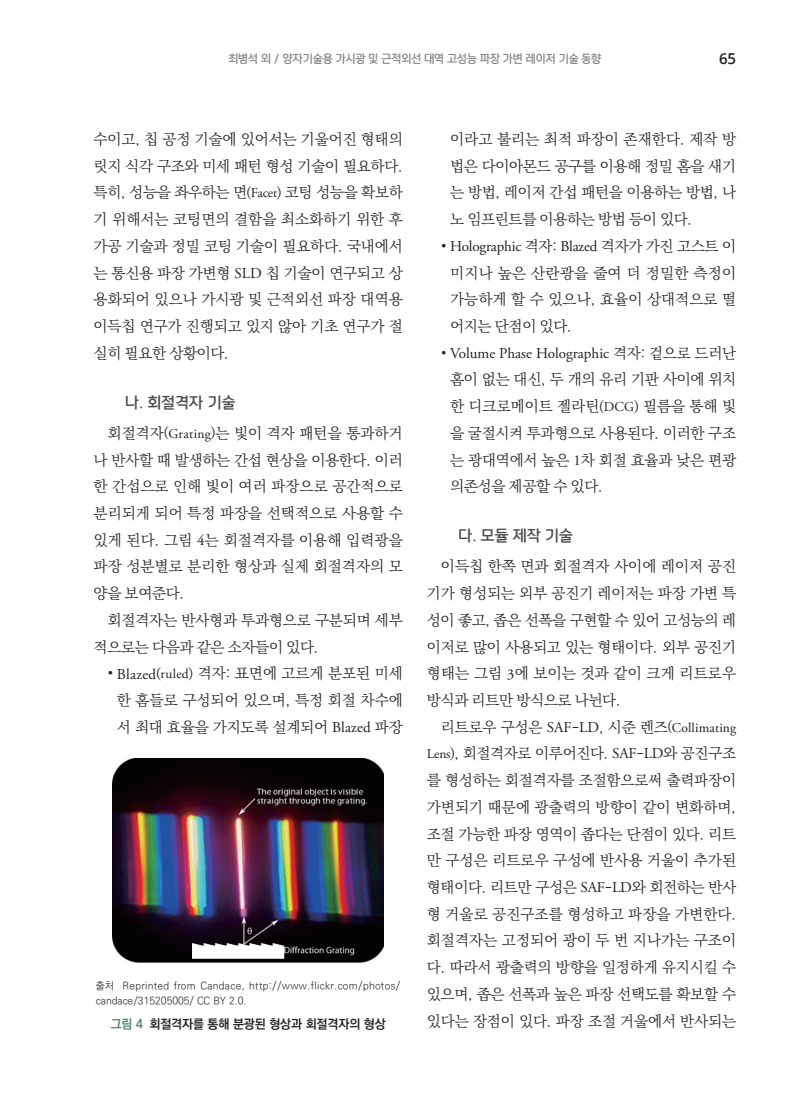
<style>
.page{position:relative;width:800px;height:1106px;background:#fff}
.page>*{position:absolute;margin:0;border:0;box-sizing:border-box;transform-origin:0 0}
._2단본문{font:15px/26.7px "Ko Pub World Batang PL";letter-spacing:-.01em;color:#231f20;text-align:justify}
.t1{font:600 15px "Open Sans";color:#231f20}
.가{font:14.7px "paybooc OTF Bold";letter-spacing:.02em;color:#4b4c4d}
.캡션{font:12.75px "Ko Pub World Dotum PB";color:#231f20}
.t2{font:10.95px "paybooc OTF Bold";color:#848689}
.캡션출처{font:10.2px/15px "Ko Pub World Dotum PL";letter-spacing:.025em;color:#231f20}
.s1{font-size:13.5px}
.s2{font-family:"Adobe Garamond Pro";font-size:13.5px}
.s3{font-family:"Adobe Garamond Pro"}
.s4{color:#4f8465}
</style>
<div class="page">
<img style="left:112px;top:758px;width:272px;height:204px">
<p class="t2" style="left:228px;top:52px;width:374px">최병석 외 / 양자기술용 가시광 및 근적외선 대역 고성능 파장 가변 레이저 기술 동향</p>
<p class="t1" style="left:718px;top:48px;width:19px">65</p>
<p class="_2단본문" style="left:94px;top:126px;width:311px">수이고, 칩 공정 기술에 있어서는 기울어진 형태의 릿지 식각 구조와 미세 패턴 형성 기술이 필요하다. 특히, 성능을 좌우하는 면<span class="s1">(</span><span class="s2">Facet</span><span class="s1">)</span> 코팅 성능을 확보하 기 위해서는 코팅면의 결함을 최소화하기 위한 후 가공 기술과 정밀 코팅 기술이 필요하다. 국내에서 는 통신용 파장 가변형 <span class="s3">SLD</span> 칩 기술이 연구되고 상 용화되어 있으나 가시광 및 근적외선 파장 대역용 이득칩 연구가 진행되고 있지 않아 기초 연구가 절 실히 필요한 상황이다.</p>
<p class="가" style="left:125px;top:393px;width:111px">나. 회절격자 기술</p>
<p class="_2단본문" style="left:94px;top:420px;width:310px;text-indent:14px">회절격자<span class="s1">(</span><span class="s2">Grating</span><span class="s1">)</span>는 빛이 격자 패턴을 통과하거 나 반사할 때 발생하는 간섭 현상을 이용한다. 이러 한 간섭으로 인해 빛이 여러 파장으로 공간적으로 분리되게 되어 특정 파장을 선택적으로 사용할 수 있게 된다. 그림 <span class="s3">4</span>는 회절격자를 이용해 입력광을 파장 성분별로 분리한 형상과 실제 회절격자의 모 양을 보여준다.</p>
<p class="_2단본문" style="left:94px;top:607px;width:310px;text-indent:14px">회절격자는 반사형과 투과형으로 구분되며 세부 적으로는 다음과 같은 소자들이 있다.</p>
<p class="_2단본문" style="left:117px;top:660px;width:287px;text-indent:-9px">• <span class="s3">Blazed</span><span class="s1">(</span><span class="s2">ruled</span><span class="s1">)</span> 격자: 표면에 고르게 분포된 미세 한 홈들로 구성되어 있으며, 특정 회절 차수에 서 최대 효율을 가지도록 설계되어 <span class="s3">Blazed</span> 파장</p>
<p class="캡션출처" style="left:96px;top:979px;width:306px">출처 Reprinted from Candace, http://www.flickr.com/photos/ candace/315205005/ CC BY 2.0.</p>
<p class="캡션" style="left:111px;top:1014px;width:276px"><span class="s4">그림 4</span> 회절격자를 통해 분광된 형상과 회절격자의 형상</p>
<p class="_2단본문" style="left:450px;top:126px;width:287px">이라고 불리는 최적 파장이 존재한다. 제작 방 법은 다이아몬드 공구를 이용해 정밀 홈을 새기 는 방법, 레이저 간섭 패턴을 이용하는 방법, 나 노 임프린트를 이용하는 방법 등이 있다.</p>
<p class="_2단본문" style="left:450px;top:234px;width:287px;text-indent:-9px">• <span class="s3">Holographic</span> 격자: <span class="s3">Blazed</span> 격자가 가진 고스트 이 미지나 높은 산란광을 줄여 더 정밀한 측정이 가능하게 할 수 있으나, 효율이 상대적으로 떨 어지는 단점이 있다.</p>
<p class="_2단본문" style="left:450px;top:340px;width:287px;text-indent:-9px">• <span class="s3">Volume Phase Holographic</span> 격자: 겉으로 드러난 홈이 없는 대신, 두 개의 유리 기판 사이에 위치 한 디크로메이트 젤라틴<span class="s1">(</span><span class="s2">DCG</span><span class="s1">)</span> 필름을 통해 빛 을 굴절시켜 투과형으로 사용된다. 이러한 구조 는 광대역에서 높은 <span class="s3">1</span>차 회절 효율과 낮은 편광 의존성을 제공할 수 있다.</p>
<p class="가" style="left:458px;top:526px;width:116px">다. 모듈 제작 기술</p>
<p class="_2단본문" style="left:427px;top:553px;width:311px;text-indent:14px">이득칩 한쪽 면과 회절격자 사이에 레이저 공진 기가 형성되는 외부 공진기 레이저는 파장 가변 특 성이 좋고, 좁은 선폭을 구현할 수 있어 고성능의 레 이저로 많이 사용되고 있는 형태이다. 외부 공진기 형태는 그림 <span class="s3">3</span>에 보이는 것과 같이 크게 리트로우 방식과 리트만 방식으로 나뉜다.</p>
<p class="_2단본문" style="left:427px;top:714px;width:311px;text-indent:14px">리트로우 구성은 <span class="s3">SAF</span>-<span class="s3">LD</span>, 시준 렌즈<span class="s1">(</span><span class="s2">Collimating Lens</span><span class="s1">)</span>, 회절격자로 이루어진다. <span class="s3">SAF</span>-<span class="s3">LD</span>와 공진구조 를 형성하는 회절격자를 조절함으로써 출력파장이 가변되기 때문에 광출력의 방향이 같이 변화하며, 조절 가능한 파장 영역이 좁다는 단점이 있다. 리트 만 구성은 리트로우 구성에 반사용 거울이 추가된 형태이다. 리트만 구성은 <span class="s3">SAF</span>-<span class="s3">LD</span>와 회전하는 반사 형 거울로 공진구조를 형성하고 파장을 가변한다. 회절격자는 고정되어 광이 두 번 지나가는 구조이 다. 따라서 광출력의 방향을 일정하게 유지시킬 수 있으며, 좁은 선폭과 높은 파장 선택도를 확보할 수 있다는 장점이 있다. 파장 조절 거울에서 반사되는</p>
</div>
